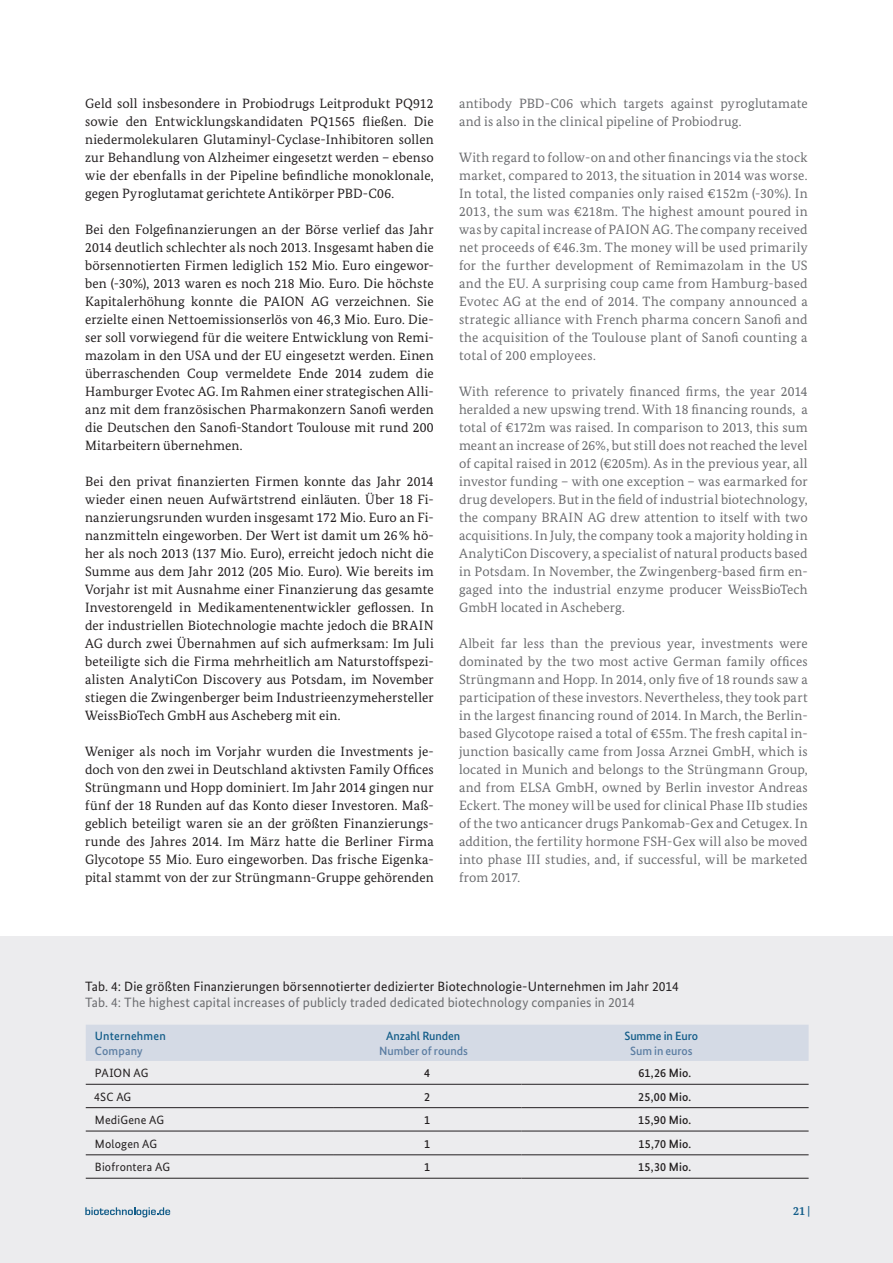
<style>
.page{position:relative;width:893px;height:1263px;background:#fff}
.page>*{position:absolute;margin:0;border:0;box-sizing:border-box;transform-origin:0 0}
.t1{font:13.5px/18px "Bundes Serif";letter-spacing:.01em;color:#231f20;text-align:justify}
.t2{font:13.5px/18px "Bundes Serif";letter-spacing:.01em;color:#6c6d70;text-align:justify}
.t3{font:13.5px "Bundes Sans";letter-spacing:.01em;color:#231f20}
.t4{font:13.5px "Bundes Sans";letter-spacing:.01em;color:#6c6d70}
.t5{font:500 12px "Bundes Sans";letter-spacing:.015em;color:#231f20}
.t6{font:12px "Bundes Sans";letter-spacing:.015em;color:#231f20}
.t7{font:500 12px "Bundes Sans";letter-spacing:-.005em;color:#5b7da2}
.t8{font:500 12px "Bundes Sans";letter-spacing:-.005em;color:#135d89}
.t9{font:500 12px "Bundes Sans";letter-spacing:.015em;color:#135d89}
.t10{font:500 12px "Bundes Sans";letter-spacing:.015em;color:#5b7da2}
.t11{font:700 12px "Bundes Serif";color:#135d89}
</style>
<div class="page">
<div style="left:0;top:936px;width:893px;height:327px;background:#ececee"></div>
<svg style="left:85px;top:1207px;width:85px;height:10px"></svg>
<div style="left:86px;top:1025px;width:723px;height:36px;background:#d4dae5"></div>
<hr style="left:86px;top:1084px;width:247px;height:1px;background:#231f20">
<hr style="left:333px;top:1084px;width:188px;height:1px;background:#231f20">
<hr style="left:521px;top:1084px;width:288px;height:1px;background:#231f20">
<hr style="left:86px;top:1107px;width:247px;height:1px;background:#231f20">
<hr style="left:333px;top:1107px;width:188px;height:1px;background:#231f20">
<hr style="left:521px;top:1107px;width:288px;height:1px;background:#231f20">
<hr style="left:86px;top:1131px;width:247px;height:1px;background:#231f20">
<hr style="left:333px;top:1131px;width:188px;height:1px;background:#231f20">
<hr style="left:521px;top:1131px;width:288px;height:1px;background:#231f20">
<hr style="left:86px;top:1154px;width:247px;height:1px;background:#231f20">
<hr style="left:333px;top:1154px;width:188px;height:1px;background:#231f20">
<hr style="left:521px;top:1154px;width:288px;height:1px;background:#231f20">
<hr style="left:86px;top:1178px;width:247px;height:1px;background:#231f20">
<hr style="left:333px;top:1178px;width:188px;height:1px;background:#231f20">
<hr style="left:521px;top:1178px;width:288px;height:1px;background:#231f20">
<p class="t1" style="left:85px;top:94px;width:350px">Geld soll insbesondere in Probiodrugs Leitprodukt PQ912 sowie den Entwicklungskandidaten PQ1565 fließen. Die niedermolekularen Glutaminyl-Cyclase-Inhibitoren sollen zur Behandlung von Alzheimer eingesetzt werden – ebenso wie der ebenfalls in der Pipeline befindliche monoklonale, gegen Pyroglutamat gerichtete Antikörper PBD-C06.</p>
<p class="t1" style="left:85px;top:220px;width:350px">Bei den Folgefinanzierungen an der Börse verlief das Jahr 2014 deutlich schlechter als noch 2013. Insgesamt haben die börsennotierten Firmen lediglich 152 Mio. Euro eingewor&shy;ben (-30%), 2013 waren es noch 218 Mio. Euro. Die höchste Kapitalerhöhung konnte die PAION AG verzeichnen. Sie erzielte einen Nettoemissionserlös von 46,3 Mio. Euro. Die&shy;ser soll vorwiegend für die weitere Entwicklung von Remi&shy;mazolam in den USA und der EU eingesetzt werden. Einen überraschenden Coup vermeldete Ende 2014 zudem die Hamburger Evotec AG. Im Rahmen einer strategischen Alli&shy;anz mit dem französischen Pharmakonzern Sanofi werden die Deutschen den Sanofi-Standort Toulouse mit rund 200<br>Mitarbeitern übernehmen.</p>
<p class="t1" style="left:85px;top:472px;width:350px">Bei den privat finanzierten Firmen konnte das Jahr 2014 wieder einen neuen Aufwärtstrend einläuten. Über 18 Fi&shy;nanzierungsrunden wurden insgesamt 172 Mio. Euro an Fi&shy;nanzmitteln eingeworben. Der Wert ist damit um 26% hö&shy;her als noch 2013 (137 Mio. Euro), erreicht jedoch nicht die Summe aus dem Jahr 2012 (205 Mio. Euro). Wie bereits im Vorjahr ist mit Ausnahme einer Finanzierung das gesamte Investorengeld in Medikamentenentwickler geflossen. In der industriellen Biotechnologie machte jedoch die BRAIN AG durch zwei Übernahmen auf sich aufmerksam: Im Juli beteiligte sich die Firma mehrheitlich am Naturstoffspezi&shy;alisten AnalytiCon Discovery aus Potsdam, im November stiegen die Zwingenberger beim Industrieenzymehersteller WeissBioTech GmbH aus Ascheberg mit ein.</p>
<p class="t1" style="left:85px;top:742px;width:350px">Weniger als noch im Vorjahr wurden die Investments je&shy;doch von den zwei in Deutschland aktivsten Family Offices Strüngmann und Hopp dominiert. Im Jahr 2014 gingen nur fünf der 18 Runden auf das Konto dieser Investoren. Maß&shy;geblich beteiligt waren sie an der größten Finanzierungs&shy;runde des Jahres 2014. Im März hatte die Berliner Firma Glycotope 55 Mio. Euro eingeworben. Das frische Eigenka&shy;pital stammt von der zur Strüngmann-Gruppe gehörenden</p>
<p class="t2" style="left:459px;top:94px;width:350px">antibody PBD-C06 which targets against pyroglutamate and is also in the clinical pipeline of Probiodrug.</p>
<p class="t2" style="left:459px;top:148px;width:350px">With regard to follow-on and other financings via the stock market, compared to 2013, the situation in 2014 was worse.<br>In total, the listed companies only raised €152m (-30%). In 2013, the sum was €218m. The highest amount poured in was by capital increase of PAION AG. The company received net proceeds of €46.3m. The money will be used primarily for the further development of Remimazolam in the US and the EU. A surprising coup came from Hamburg-based Evotec AG at the end of 2014. The company announced a strategic alliance with French pharma concern Sanofi and the acquisition of the Toulouse plant of Sanofi counting a total of 200 employees.</p>
<p class="t2" style="left:459px;top:382px;width:350px">With reference to privately financed firms, the year 2014 heralded a new upswing trend. With 18 financing rounds, a total of €172m was raised. In comparison to 2013, this sum meant an increase of 26%, but still does not reached the level of capital raised in 2012 (€205m). As in the previous year, all investor funding – with one exception – was earmarked for drug developers. But in the field of industrial biotechnology, the company BRAIN AG drew attention to itself with two acquisitions. In July, the company took a majority holding in AnalytiCon Discovery, a specialist of natural products based in Potsdam. In November, the Zwingenberg-based firm en&shy;gaged into the industrial enzyme producer WeissBioTech GmbH located in Ascheberg.</p>
<p class="t2" style="left:459px;top:634px;width:350px">Albeit far less than the previous year, investments were dominated by the two most active German family offices Strüngmann and Hopp. In 2014, only five of 18 rounds saw a participation of these investors. Nevertheless, they took part in the largest financing round of 2014. In March, the Berlin&shy;based Glycotope raised a total of €55m. The fresh capital in&shy;junction basically came from Jossa Arznei GmbH, which is located in Munich and belongs to the Strüngmann Group, and from ELSA GmbH, owned by Berlin investor Andreas Eckert. The money will be used for clinical Phase IIb studies of the two anticancer drugs Pankomab-Gex and Cetugex. In addition, the fertility hormone FSH-Gex will also be moved into phase III studies, and, if successful, will be marketed from 2017.</p>
<p class="t3" style="left:85px;top:978px;width:595px">Tab. 4: Die größten Finanzierungen börsennotierter dedizierter Biotechnologie-Unternehmen im Jahr 2014</p>
<p class="t4" style="left:85px;top:994px;width:551px">Tab. 4: The highest capital increases of publicly traded dedicated biotechnology companies in 2014</p>
<p class="t9" style="left:95px;top:1028px;width:72px">Unternehmen</p>
<p class="t10" style="left:95px;top:1043px;width:49px">Company</p>
<p class="t8" style="left:386px;top:1028px;width:76px">Anzahl Runden</p>
<p class="t7" style="left:379px;top:1043px;width:91px">Number of rounds</p>
<p class="t8" style="left:624px;top:1028px;width:75px">Summe in Euro</p>
<p class="t7" style="left:630px;top:1043px;width:64px">Sum in euros</p>
<p class="t6" style="left:95px;top:1066px;width:55px">PAION AG</p>
<p class="t5" style="left:424px;top:1066px;width:7px">4</p>
<p class="t5" style="left:638px;top:1066px;width:54px">61,26 Mio.</p>
<p class="t6" style="left:94px;top:1089px;width:39px">4SC AG</p>
<p class="t5" style="left:424px;top:1089px;width:7px">2</p>
<p class="t5" style="left:638px;top:1089px;width:55px">25,00 Mio.</p>
<p class="t6" style="left:95px;top:1112px;width:71px">MediGene AG</p>
<p class="t5" style="left:424px;top:1112px;width:7px">1</p>
<p class="t5" style="left:638px;top:1112px;width:55px">15,90 Mio.</p>
<p class="t6" style="left:95px;top:1136px;width:64px">Mologen AG</p>
<p class="t5" style="left:424px;top:1136px;width:7px">1</p>
<p class="t5" style="left:639px;top:1136px;width:54px">15,70 Mio.</p>
<p class="t6" style="left:95px;top:1160px;width:77px">Biofrontera AG</p>
<p class="t5" style="left:424px;top:1160px;width:7px">1</p>
<p class="t5" style="left:638px;top:1160px;width:55px">15,30 Mio.</p>
<p class="t11" style="left:793px;top:1204px;width:19px">21 |</p>
</div>
